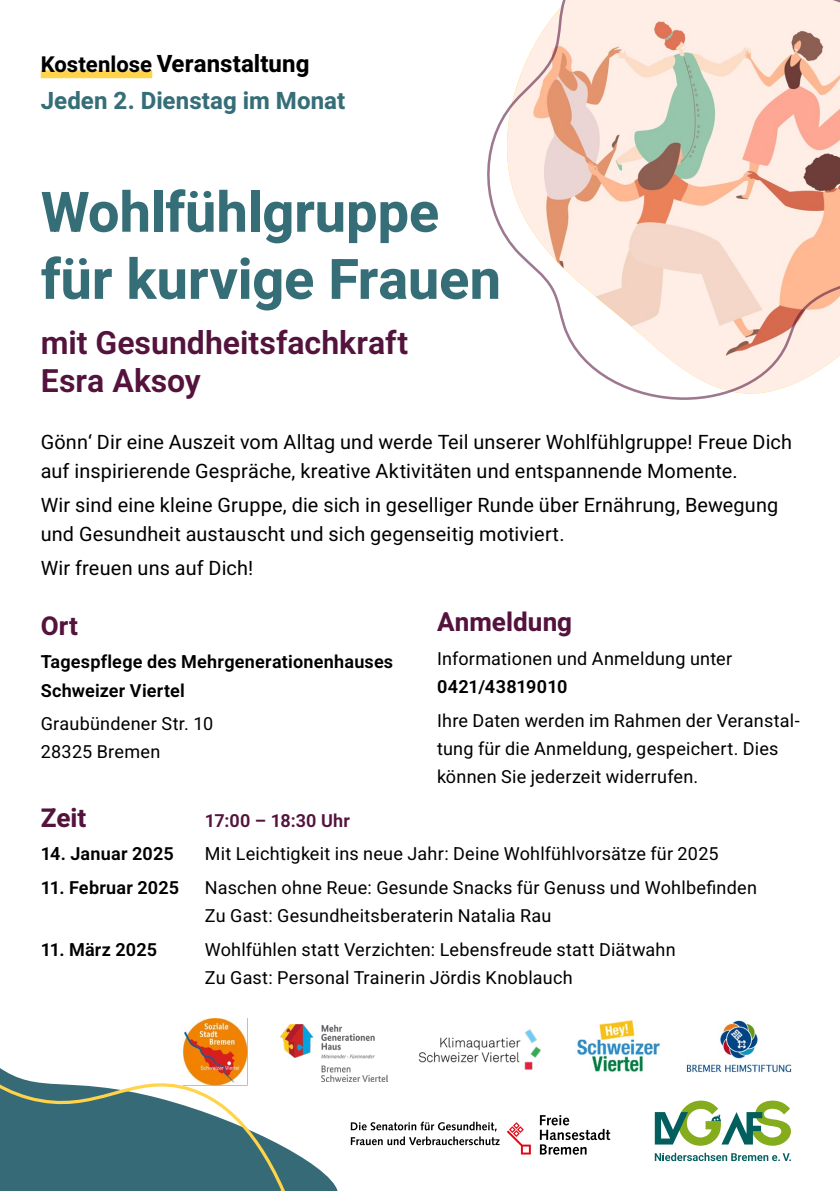
<style>
.page{position:relative;width:840px;height:1191px;background:#fff}
.page>*{position:absolute;margin:0;border:0;box-sizing:border-box;transform-origin:0 0}
.t1{font:700 56px/67px "Heebo";letter-spacing:-.005em;color:#366e78}
.t2{font:600 32px/38.4px "Heebo";color:#54133d}
.t3{font:700 26px "Heebo";color:#54133d}
.t4{font:700 24px "Heebo";color:#000}
.t5{font:700 24px "Heebo";color:#366e78}
.t6{font:19.8px/28.8px "Heebo";letter-spacing:.01em;color:#000}
.t7{font:18px/28px "Heebo";letter-spacing:.015em;color:#000}
.t8{font:600 18px/28px "Heebo";letter-spacing:.015em;color:#000}
.t9{font:600 18px "Heebo";letter-spacing:.015em;color:#54133d}
.s1{font-size:22px}
.s2{font-weight:600}
</style>
<div class="page">
<svg style="left:206px;top:1018px;width:135px;height:173px"></svg>
<svg style="left:0;top:1025px;width:287px;height:166px"></svg>
<svg style="left:539px;top:1115px;width:71px;height:39px"></svg>
<svg style="left:506px;top:1122px;width:24px;height:32px"></svg>
<svg style="left:350px;top:1121px;width:149px;height:24px"></svg>
<svg style="left:654px;top:1100px;width:136px;height:45px"></svg>
<svg style="left:654px;top:1152px;width:136px;height:9px"></svg>
<img style="left:686px;top:1020px;width:104px;height:52px">
<img style="left:577px;top:1019px;width:83px;height:53px">
<img style="left:418px;top:1029px;width:123px;height:41px">
<img style="left:281px;top:1024px;width:106px;height:57px">
<img style="left:183px;top:1019px;width:64px;height:67px">
<div style="left:41px;top:70px;width:111px;height:8px;background:#ffd44a"></div>
<svg style="left:487px;top:0;width:352px;height:400px"></svg>
<p class="t4" style="left:41px;top:47px;width:270px"><span class="s1">Kostenlose</span> Veranstaltung</p>
<p class="t5" style="left:41px;top:83px;width:306px">Jeden 2. Dienstag im Monat</p>
<p class="t1" style="left:41px;top:180px;width:461px">Wohlfühlgruppe für kurvige Frauen</p>
<p class="t2" style="left:41px;top:323px;width:368px">mit Gesundheitsfachkraft<br>Esra Aksoy</p>
<p class="t6" style="left:41px;top:428px;width:752px">Gönn‘ Dir eine Auszeit vom Alltag und werde Teil unserer Wohlfühlgruppe! Freue Dich auf inspirierende Gespräche, kreative Aktivitäten und entspannende Momente.</p>
<p class="t6" style="left:41px;top:491px;width:738px">Wir sind eine kleine Gruppe, die sich in geselliger Runde über Ernährung, Bewegung und Gesundheit austauscht und sich gegenseitig motiviert.</p>
<p class="t6" style="left:41px;top:553px;width:214px">Wir freuen uns auf Dich!</p>
<p class="t3" style="left:41px;top:607px;width:39px">Ort</p>
<p class="t8" style="left:41px;top:648px;width:354px">Tagespflege des Mehrgenerationenhauses<br>Schweizer Viertel</p>
<p class="t7" style="left:41px;top:709px;width:174px">Graubündener Str. 10<br>28325 Bremen</p>
<p class="t3" style="left:437px;top:604px;width:137px">Anmeldung</p>
<p class="t7" style="left:437px;top:644px;width:296px">Informationen und Anmeldung unter<br><span class="s2">0421/43819010</span></p>
<p class="t7" style="left:437px;top:706px;width:364px">Ihre Daten werden im Rahmen der Veranstal&shy;tung für die Anmeldung, gespeichert. Dies können Sie jederzeit widerrufen.</p>
<p class="t3" style="left:41px;top:799px;width:47px">Zeit</p>
<p class="t9" style="left:205px;top:808px;width:147px">17:00 – 18:30 Uhr</p>
<p class="t8" style="left:41px;top:840px;width:134px">14. Januar 2025</p>
<p class="t7" style="left:205px;top:840px;width:515px">Mit Leichtigkeit ins neue Jahr: Deine Wohlfühlvorsätze für 2025</p>
<p class="t8" style="left:41px;top:874px;width:140px">11. Februar 2025</p>
<p class="t7" style="left:205px;top:873px;width:553px">Naschen ohne Reue: Gesunde Snacks für Genuss und Wohlbefinden</p>
<p class="t7" style="left:205px;top:901px;width:347px">Zu Gast: Gesundheitsberaterin Natalia Rau</p>
<p class="t8" style="left:41px;top:935px;width:118px">11. März 2025</p>
<p class="t7" style="left:205px;top:935px;width:472px">Wohlfühlen statt Verzichten: Lebensfreude statt Diätwahn</p>
<p class="t7" style="left:205px;top:963px;width:369px">Zu Gast: Personal Trainerin Jördis Knoblauch</p>
</div>
